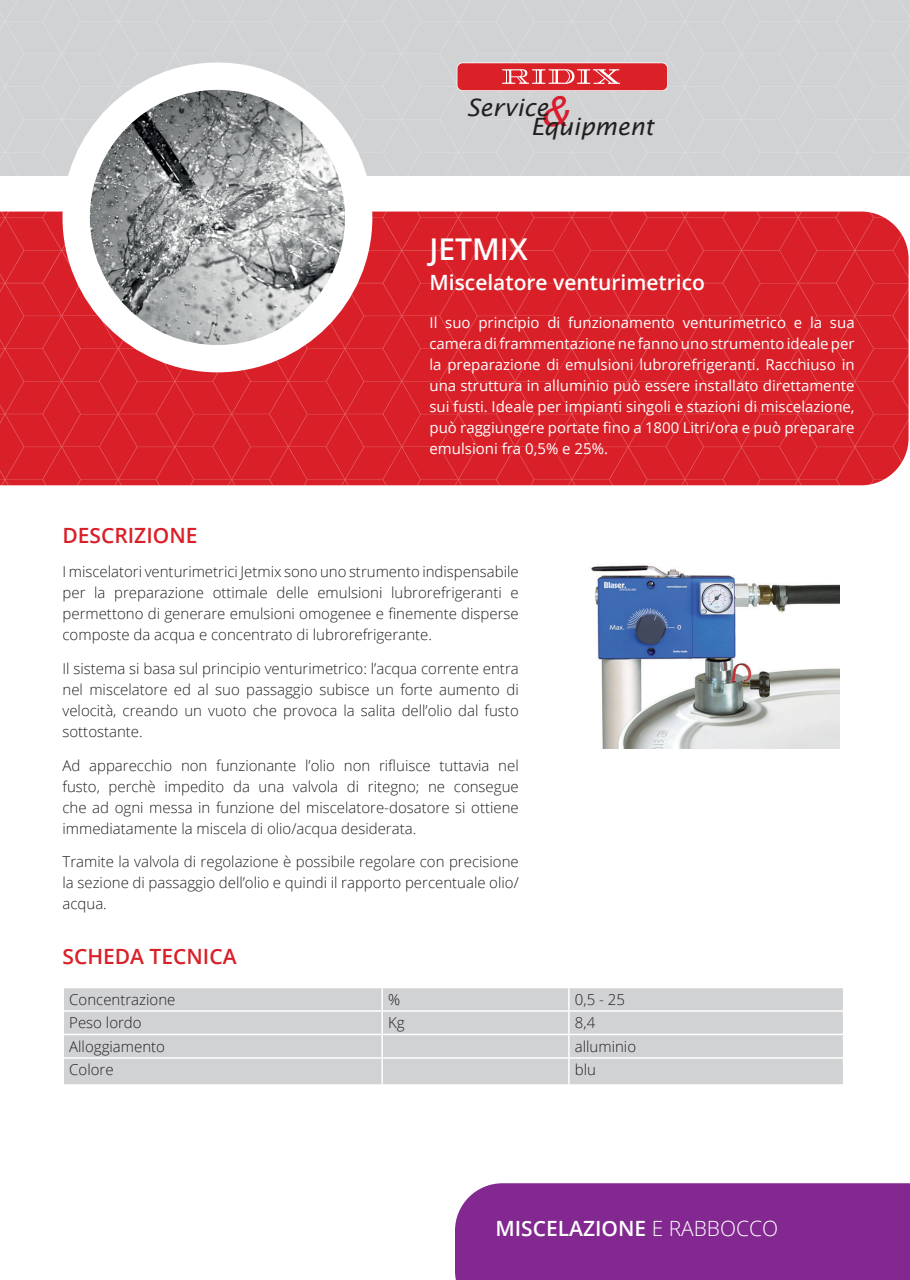
<style>
.page{position:relative;width:910px;height:1280px;background:#fff}
.page>*{position:absolute;margin:0;border:0;box-sizing:border-box;transform-origin:0 0}
.t1{font:italic 41.1px "Lucida Sans";color:#d81e2d}
.t2{font:600 30px "Open Sans";color:#fff}
.t3{font:italic 24px/19.8px "Lucida Sans";color:#231f20}
.t4{font:600 21px "Open Sans";color:#fff}
.t5{font:600 21px "Open Sans";color:#d92028}
.t6{font:300 15px/21px "Open Sans";color:#231f20;text-align:justify}
.t7{font:15px/21px "Open Sans";color:#fff;text-align:justify}
.s1{font-weight:300}
</style>
<div class="page">
<svg style="left:0;top:0;width:61px;height:486px;background:#d97277"></svg>
<svg style="left:61px;top:0;width:848px;height:486px;background:#d96f75"></svg>
<svg style="left:457px;top:63px;width:211px;height:28px"></svg>
<div style="left:457px;top:63px;width:210px;height:27px;background:#da2128;border-radius:5px"></div>
<svg style="left:502px;top:69px;width:118px;height:15px"></svg>
<div style="left:63px;top:63px;width:309px;height:309px;background:#fff;border-radius:50%"></div>
<img style="left:90px;top:90px;width:255px;height:255px;border-radius:128px">
<div style="left:455px;top:1183px;width:455px;height:97px;background:#822890"></div>
<div style="left:64px;top:988px;width:779px;height:96px;background:#d1d2d4"></div>
<hr style="left:381px;top:988px;width:2px;height:22px;background:#fff">
<hr style="left:568px;top:988px;width:2px;height:22px;background:#fff">
<hr style="left:63px;top:1010px;width:319px;height:2px;background:#fff">
<hr style="left:382px;top:1010px;width:187px;height:2px;background:#fff">
<hr style="left:381px;top:1012px;width:2px;height:22px;background:#fff">
<hr style="left:569px;top:1010px;width:275px;height:2px;background:#fff">
<hr style="left:568px;top:1012px;width:2px;height:22px;background:#fff">
<hr style="left:63px;top:1034px;width:319px;height:1px;background:#fff">
<hr style="left:382px;top:1034px;width:187px;height:1px;background:#fff">
<hr style="left:381px;top:1035px;width:2px;height:22px;background:#fff">
<hr style="left:569px;top:1034px;width:275px;height:1px;background:#fff">
<hr style="left:568px;top:1035px;width:2px;height:22px;background:#fff">
<hr style="left:63px;top:1057px;width:319px;height:2px;background:#fff">
<hr style="left:382px;top:1057px;width:187px;height:2px;background:#fff">
<hr style="left:381px;top:1059px;width:2px;height:25px;background:#fff">
<hr style="left:569px;top:1057px;width:275px;height:2px;background:#fff">
<hr style="left:568px;top:1059px;width:2px;height:25px;background:#fff">
<img style="left:591px;top:565px;width:249px;height:183px">
<h1 class="t1" style="left:540px;top:88px;width:30px">&amp;</h1>
<h3 class="t3" style="left:531px;top:97px;width:125px;text-indent:-64px">Service<br>Equipment</h3>
<h2 class="t2" style="left:429px;top:229px;width:100px">JETMIX</h2>
<h3 class="t4" style="left:429px;top:268px;width:277px">Miscelatore venturimetrico</h3>
<p class="t7" style="left:429px;top:312px;width:427px">Il suo principio di funzionamento venturimetrico e la sua camera di frammentazione ne fanno uno strumento ideale per la preparazione di emulsioni lubrorefrigeranti. Racchiuso in una struttura in alluminio può essere installato direttamente sui fusti. Ideale per impianti singoli e stazioni di miscelazione, può raggiungere portate fino a 1800 Litri/ora e può preparare emulsioni fra 0,5% e 25%.</p>
<h3 class="t5" style="left:62px;top:521px;width:136px">DESCRIZIONE</h3>
<p class="t6" style="left:63px;top:561px;width:458px">I miscelatori venturimetrici Jetmix sono uno strumento indispensabile per la preparazione ottimale delle emulsioni lubrorefrigeranti e permettono di generare emulsioni omogenee e finemente disperse composte da acqua e concentrato di lubrorefrigerante.</p>
<p class="t6" style="left:63px;top:657px;width:458px">Il sistema si basa sul principio venturimetrico: l’acqua corrente entra nel miscelatore ed al suo passaggio subisce un forte aumento di velocità, creando un vuoto che provoca la salita dell’olio dal fusto sottostante.</p>
<p class="t6" style="left:63px;top:754px;width:458px">Ad apparecchio non funzionante l’olio non rifluisce tuttavia nel fusto, perchè impedito da una valvola di ritegno; ne consegue che ad ogni messa in funzione del miscelatore-dosatore si ottiene immediatamente la miscela di olio/acqua desiderata.</p>
<p class="t6" style="left:63px;top:851px;width:458px">Tramite la valvola di regolazione è possibile regolare con precisione la sezione di passaggio dell’olio e quindi il rapporto percentuale olio/ acqua.</p>
<h3 class="t5" style="left:63px;top:942px;width:176px">SCHEDA TECNICA</h3>
<p class="t6" style="left:69px;top:989px;width:108px">Concentrazione</p>
<p class="t6" style="left:388px;top:989px;width:14px">%</p>
<p class="t6" style="left:575px;top:989px;width:52px">0,5 - 25</p>
<p class="t6" style="left:69px;top:1012px;width:74px">Peso lordo</p>
<p class="t6" style="left:388px;top:1012px;width:18px">Kg</p>
<p class="t6" style="left:575px;top:1012px;width:22px">8,4</p>
<p class="t6" style="left:69px;top:1035px;width:97px">Alloggiamento</p>
<p class="t6" style="left:575px;top:1035px;width:63px">alluminio</p>
<p class="t6" style="left:69px;top:1059px;width:46px">Colore</p>
<p class="t6" style="left:575px;top:1059px;width:23px">blu</p>
<h3 class="t4" style="left:495px;top:1214px;width:284px">MISCELAZIONE <span class="s1">E RABBOCCO</span></h3>
</div>
